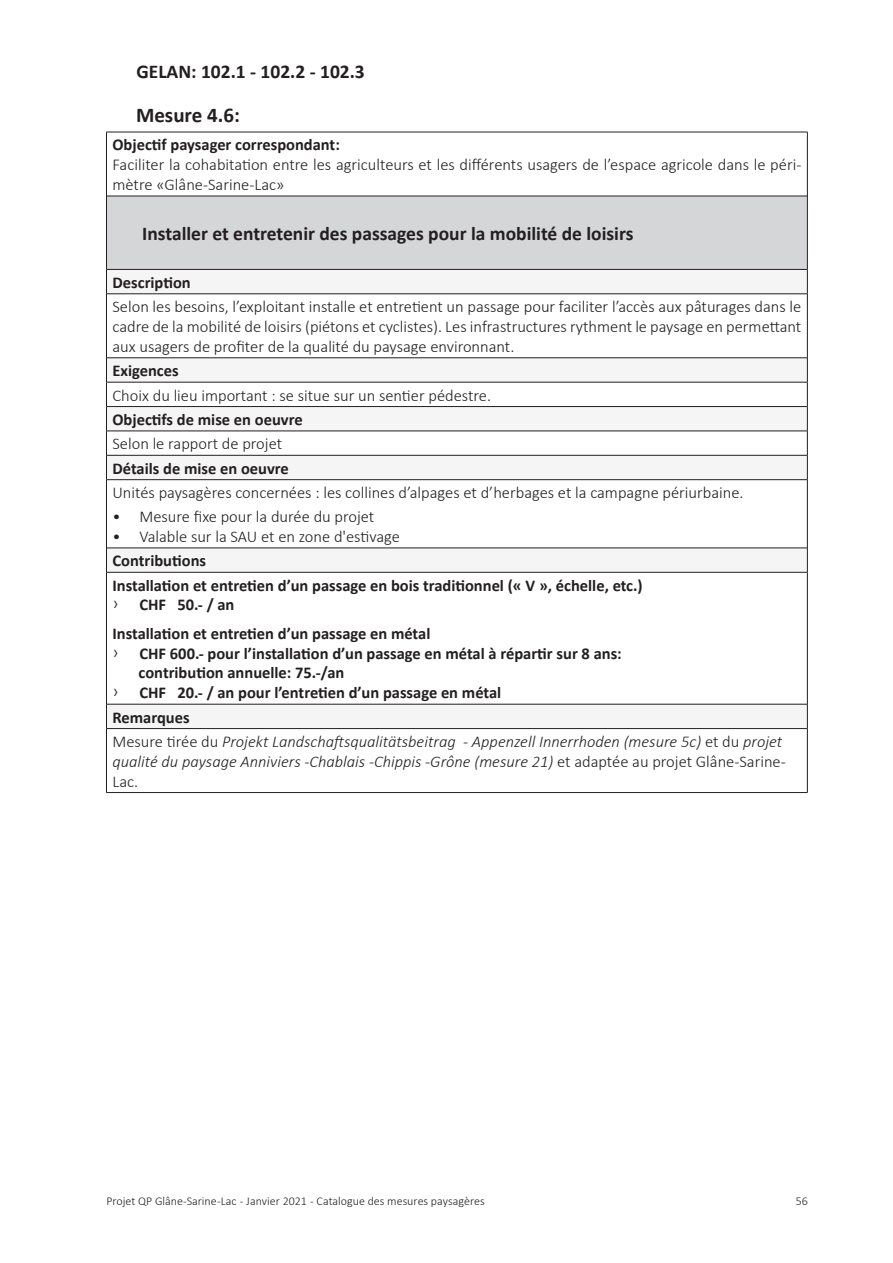
<style>
.page{position:relative;width:893px;height:1263px;background:#fff}
.page>*{position:absolute;margin:0;border:0;box-sizing:border-box;transform-origin:0 0}
.Mesure_Titre_numérot{font:700 21px "Calibri";color:#231f20}
.Mesure_Titre{font:700 19.5px "Calibri";color:#231f20}
.Mesure_Texte{font:700 19.5px "Calibri";color:#231f20}
.Mesure_Texte-2{font:300 16.5px/19.8px "Calibri";color:#231f20}
.Mesure_Sous_titre{font:700 16.5px "Calibri";color:#231f20}
.Mesure_Sous_titre-2{font:italic 300 16.5px/19.8px "Calibri";color:#231f20}
.Mesure_Texte-3{font:700 16.5px "Calibri";color:#231f20}
.Mesure_Sous_titre-3{font:300 16.5px "Calibri";color:#231f20}
.t1{font:300 12px "Calibri";color:#231f20}
.s1{font-weight:300;font-size:18px}
.s2{font-style:normal}
</style>
<div class="page">
<div style="left:106px;top:196px;width:701px;height:73px;background:#d5d6d8"></div>
<div style="left:106px;top:269px;width:701px;height:25px;background:#f5f5f6"></div>
<svg style="left:107px;top:358px;width:700px;height:370px"></svg>
<hr style="left:106px;top:294px;width:701px;height:1px;background:#231f20">
<hr style="left:107px;top:269px;width:700px;height:1px;background:#231f20">
<hr style="left:107px;top:196px;width:700px;height:1px;background:#231f20">
<hr style="left:107px;top:357px;width:700px;height:1px;background:#231f20">
<hr style="left:106px;top:382px;width:701px;height:1px;background:#231f20">
<hr style="left:107px;top:406px;width:700px;height:1px;background:#231f20">
<hr style="left:106px;top:431px;width:701px;height:1px;background:#231f20">
<hr style="left:107px;top:455px;width:700px;height:1px;background:#231f20">
<hr style="left:106px;top:479px;width:701px;height:1px;background:#231f20">
<hr style="left:107px;top:547px;width:700px;height:1px;background:#231f20">
<hr style="left:106px;top:572px;width:701px;height:1px;background:#231f20">
<hr style="left:107px;top:704px;width:700px;height:1px;background:#231f20">
<hr style="left:106px;top:728px;width:701px;height:1px;background:#231f20">
<hr style="left:106px;top:132px;width:701px;height:1px;background:#231f20">
<hr style="left:106px;top:132px;width:1px;height:64px;background:#231f20">
<hr style="left:807px;top:132px;width:1px;height:64px;background:#231f20">
<hr style="left:106px;top:196px;width:1px;height:73px;background:#231f20">
<hr style="left:807px;top:196px;width:1px;height:73px;background:#231f20">
<svg style="left:106px;top:269px;width:1px;height:25px"></svg>
<svg style="left:807px;top:269px;width:1px;height:25px"></svg>
<hr style="left:106px;top:294px;width:1px;height:64px;background:#231f20">
<hr style="left:807px;top:294px;width:1px;height:64px;background:#231f20">
<svg style="left:106px;top:358px;width:1px;height:121px"></svg>
<svg style="left:807px;top:358px;width:1px;height:121px"></svg>
<hr style="left:106px;top:480px;width:1px;height:68px;background:#231f20">
<hr style="left:807px;top:480px;width:1px;height:68px;background:#231f20">
<svg style="left:106px;top:548px;width:1px;height:24px"></svg>
<svg style="left:807px;top:548px;width:1px;height:24px"></svg>
<hr style="left:106px;top:572px;width:1px;height:132px;background:#231f20">
<hr style="left:807px;top:572px;width:1px;height:132px;background:#231f20">
<svg style="left:106px;top:704px;width:1px;height:24px"></svg>
<svg style="left:807px;top:704px;width:1px;height:24px"></svg>
<hr style="left:106px;top:729px;width:1px;height:63px;background:#231f20">
<hr style="left:807px;top:729px;width:1px;height:63px;background:#231f20">
<hr style="left:106px;top:792px;width:701px;height:1px;background:#231f20">
<p class="Mesure_Texte" style="left:136px;top:59px;width:230px">GELAN: 102.1 - 102.2 - 102.3</p>
<p class="Mesure_Titre_numérot" style="left:136px;top:102px;width:105px">Mesure 4.6:</p>
<p class="Mesure_Texte-3" style="left:112px;top:134px;width:229px">Objectif paysager correspondant:</p>
<p class="Mesure_Texte-2" style="left:112px;top:155px;width:690px">Faciliter la cohabitation entre les agriculteurs et les différents usagers de l’espace agricole dans le péri&shy;mètre «Glâne-Sarine-Lac»</p>
<p class="Mesure_Titre" style="left:142px;top:221px;width:493px">Installer et entretenir des passages pour la mobilité de loisirs</p>
<p class="Mesure_Sous_titre" style="left:112px;top:272px;width:80px">Description</p>
<p class="Mesure_Texte-2" style="left:112px;top:297px;width:690px;text-align:justify">Selon les besoins, l’exploitant installe et entretient un passage pour faciliter l’accès aux pâturages dans le cadre de la mobilité de loisirs (piétons et cyclistes). Les infrastructures rythment le paysage en permettant aux usagers de profiter de la qualité du paysage environnant.</p>
<p class="Mesure_Sous_titre" style="left:112px;top:360px;width:68px">Exigences</p>
<p class="Mesure_Texte-2" style="left:112px;top:385px;width:380px">Choix du lieu important : se situe sur un sentier pédestre.</p>
<p class="Mesure_Sous_titre" style="left:112px;top:409px;width:192px">Objectifs de mise en oeuvre</p>
<p class="Mesure_Sous_titre-3" style="left:112px;top:434px;width:171px">Selon le rapport de projet</p>
<p class="Mesure_Sous_titre" style="left:112px;top:458px;width:178px">Détails de mise en oeuvre</p>
<p class="Mesure_Texte-2" style="left:112px;top:482px;width:633px">Unités paysagères concernées : les collines d’alpages et d’herbages et la campagne périurbaine.</p>
<p class="Mesure_Texte-2" style="left:112px;top:507px;width:263px">• Mesure fixe pour la durée du projet</p>
<p class="Mesure_Texte-2" style="left:112px;top:526px;width:289px">• Valable sur la SAU et en zone d'estivage</p>
<p class="Mesure_Sous_titre" style="left:112px;top:550px;width:95px">Contributions</p>
<p class="Mesure_Sous_titre" style="left:112px;top:575px;width:532px">Installation et entretien d’un passage en bois traditionnel (« V », échelle, etc.)</p>
<p class="Mesure_Sous_titre" style="left:112px;top:594px;width:124px"><span class="s1">ͧ</span> CHF 50.- / an</p>
<p class="Mesure_Sous_titre" style="left:112px;top:623px;width:319px">Installation et entretien d’un passage en métal</p>
<p class="Mesure_Sous_titre" style="left:112px;top:642px;width:511px"><span class="s1">ͧ</span> CHF 600.- pour l’installation d’un passage en métal à répartir sur 8 ans:</p>
<p class="Mesure_Sous_titre" style="left:139px;top:662px;width:207px">contribution annuelle: 75.-/an</p>
<p class="Mesure_Sous_titre" style="left:112px;top:682px;width:390px"><span class="s1">ͧ</span> CHF 20.- / an pour l’entretien d’un passage en métal</p>
<p class="Mesure_Sous_titre" style="left:112px;top:706px;width:79px">Remarques</p>
<p class="Mesure_Sous_titre-2" style="left:112px;top:731px;width:675px"><span class="s2">Mesure tirée du</span> Projekt Landschaftsqualitätsbeitrag - Appenzell Innerrhoden (mesure 5c) <span class="s2">et du</span> projet qualité du paysage Anniviers -Chablais -Chippis -Grône (mesure 21) <span class="s2">et adaptée au projet Glâne-Sarine-<br>Lac.</span></p>
<p class="t1" style="left:106px;top:1194px;width:380px">Projet QP Glâne-Sarine -Lac - Janvier 2021 - Catalogue des mesures paysagères</p>
<p class="t1" style="left:796px;top:1194px;width:14px">56</p>
</div>
